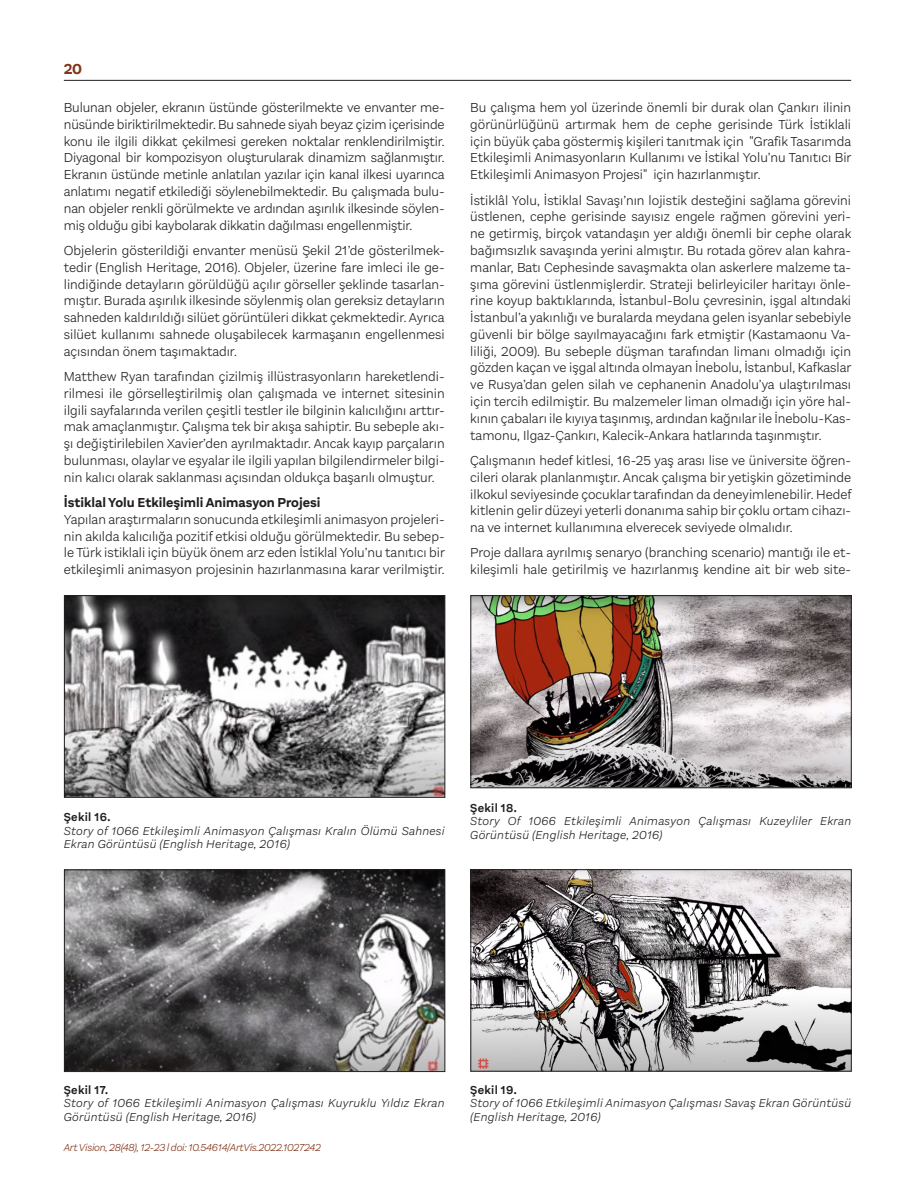
<style>
.page{position:relative;width:915px;height:1191px;background:#fff}
.page>*{position:absolute;margin:0;border:0;box-sizing:border-box;transform-origin:0 0}
.t1{font:700 15px "Aestetico";color:#823419}
.t2{font:300 13.5px/16.8px "Aestetico";color:#231f20;text-align:justify}
.t3{font:700 13.5px "Aestetico";color:#231f20}
.t4{font:italic 300 12px/13.5px "Aestetico";letter-spacing:.025em;color:#231f20}
.t5{font:600 12px "Aestetico";letter-spacing:.025em;color:#231f20}
.t6{font:italic 300 10.5px "Aestetico";letter-spacing:-.025em;color:#823419}
</style>
<div class="page">
<img style="left:66px;top:597px;width:377px;height:198px">
<div style="left:64px;top:595px;width:381px;height:202px;border:1px solid #231f20"></div>
<img style="left:472px;top:597px;width:377px;height:189px">
<div style="left:470px;top:595px;width:381px;height:193px;border:1px solid #231f20"></div>
<img style="left:66px;top:871px;width:377px;height:198px">
<div style="left:64px;top:869px;width:381px;height:202px;border:1px solid #231f20"></div>
<img style="left:472px;top:871px;width:377px;height:198px">
<div style="left:470px;top:869px;width:381px;height:202px;border:1px solid #231f20"></div>
<hr style="left:64px;top:80px;width:786px;height:1px;background:#231f20">
<p class="t1" style="left:64px;top:60px;width:20px">20</p>
<p class="t2" style="left:64px;top:99px;width:382px">Bulunan objeler, ekranın üstünde gösterilmekte ve envanter me&shy;nüsünde biriktirilmektedir. Bu sahnede siyah beyaz çizim içerisinde konu ile ilgili dikkat çekilmesi gereken noktalar renklendirilmiştir.<br>Diyagonal bir kompozisyon oluşturularak dinamizm sağlanmıştır.<br>Ekranın üstünde metinle anlatılan yazılar için kanal ilkesi uyarınca anlatımı negatif etkilediği söylenebilmektedir. Bu çalışmada bulu&shy;nan objeler renkli görülmekte ve ardından aşırılık ilkesinde söylen&shy;miş olduğu gibi kaybolarak dikkatin dağılması engellenmiştir.</p>
<p class="t2" style="left:64px;top:242px;width:382px">Objelerin gösterildiği envanter menüsü Şekil 21’de gösterilmek&shy;tedir (English Heritage, 2016). Objeler, üzerine fare imleci ile ge&shy;lindiğinde detayların görüldüğü açılır görseller şeklinde tasarlan&shy;mıştır. Burada aşırılık ilkesinde söylenmiş olan gereksiz detayların sahneden kaldırıldığı silüet görüntüleri dikkat çekmektedir. Ayrıca silüet kullanımı sahnede oluşabilecek karmaşanın engellenmesi açısından önem taşımaktadır.</p>
<p class="t2" style="left:64px;top:368px;width:382px">Matthew Ryan tarafından çizilmiş illüstrasyonların hareketlendi&shy;rilmesi ile görselleştirilmiş olan çalışmada ve internet sitesinin ilgili sayfalarında verilen çeşitli testler ile bilginin kalıcılığını arttır&shy;mak amaçlanmıştır. Çalışma tek bir akışa sahiptir. Bu sebeple akı&shy;şı değiştirilebilen Xavier’den ayrılmaktadır. Ancak kayıp parçaların bulunması, olaylar ve eşyalar ile ilgili yapılan bilgilendirmeler bilgi&shy;nin kalıcı olarak saklanması açısından oldukça başarılı olmuştur.</p>
<p class="t3" style="left:64px;top:494px;width:258px">İstiklal Yolu Etkileşimli Animasyon Projesi</p>
<p class="t2" style="left:64px;top:511px;width:382px">Yapılan araştırmaların sonucunda etkileşimli animasyon projeleri&shy;nin akılda kalıcılığa pozitif etkisi olduğu görülmektedir. Bu sebep&shy;le Türk istiklali için büyük önem arz eden İstiklal Yolu’nu tanıtıcı bir etkileşimli animasyon projesinin hazırlanmasına karar verilmiştir.</p>
<p class="t2" style="left:470px;top:99px;width:382px">Bu çalışma hem yol üzerinde önemli bir durak olan Çankırı ilinin görünürlüğünü artırmak hem de cephe gerisinde Türk İstiklali için büyük çaba göstermiş kişileri tanıtmak için "Grafik Tasarımda Etkileşimli Animasyonların Kullanımı ve İstikal Yolu’nu Tanıtıcı Bir Etkileşimli Animasyon Projesi" için hazırlanmıştır.</p>
<p class="t2" style="left:470px;top:191px;width:382px">İstiklâl Yolu, İstiklal Savaşı’nın lojistik desteğini sağlama görevini üstlenen, cephe gerisinde sayısız engele rağmen görevini yeri&shy;ne getirmiş, birçok vatandaşın yer aldığı önemli bir cephe olarak bağımsızlık savaşında yerini almıştır. Bu rotada görev alan kahra&shy;manlar, Batı Cephesinde savaşmakta olan askerlere malzeme ta&shy;şıma görevini üstlenmişlerdir. Strateji belirleyiciler haritayı önle&shy;rine koyup baktıklarında, İstanbul-Bolu çevresinin, işgal altındaki İstanbul’a yakınlığı ve buralarda meydana gelen isyanlar sebebiyle güvenli bir bölge sayılmayacağını fark etmiştir (Kastamaonu Va&shy;liliği, 2009). Bu sebeple düşman tarafından limanı olmadığı için gözden kaçan ve işgal altında olmayan İnebolu, İstanbul, Kafkaslar ve Rusya’dan gelen silah ve cephanenin Anadolu’ya ulaştırılması için tercih edilmiştir. Bu malzemeler liman olmadığı için yöre hal&shy;kının çabaları ile kıyıya taşınmış, ardından kağnılar ile İnebolu-Kas&shy;tamonu, Ilgaz-Çankırı, Kalecik-Ankara hatlarında taşınmıştır.</p>
<p class="t2" style="left:470px;top:452px;width:382px">Çalışmanın hedef kitlesi, 16-25 yaş arası lise ve üniversite öğren&shy;cileri olarak planlanmıştır. Ancak çalışma bir yetişkin gözetiminde ilkokul seviyesinde çocuklar tarafından da deneyimlenebilir. Hedef kitlenin gelir düzeyi yeterli donanıma sahip bir çoklu ortam cihazı&shy;na ve internet kullanımına elverecek seviyede olmalıdır.</p>
<p class="t2" style="left:470px;top:544px;width:382px">Proje dallara ayrılmış senaryo (branching scenario) mantığı ile et&shy;kileşimli hale getirilmiş ve hazırlanmış kendine ait bir web site-</p>
<p class="t5" style="left:64px;top:810px;width:48px">Şekil 16.</p>
<p class="t4" style="left:64px;top:823px;width:382px">Story of 1066 Etkileşimli Animasyon Çalışması Kralın Ölümü Sahnesi<br>Ekran Görüntüsü (English Heritage, 2016)</p>
<p class="t5" style="left:470px;top:800px;width:48px">Şekil 18.</p>
<p class="t4" style="left:470px;top:814px;width:382px">Story Of 1066 Etkileşimli Animasyon Çalışması Kuzeyliler Ekran<br>Görüntüsü (English Heritage, 2016)</p>
<p class="t5" style="left:64px;top:1082px;width:46px">Şekil 17.</p>
<p class="t4" style="left:64px;top:1096px;width:382px">Story of 1066 Etkileşimli Animasyon Çalışması Kuyruklu Yıldız Ekran<br>Görüntüsü (English Heritage, 2016)</p>
<p class="t6" style="left:64px;top:1141px;width:258px">Art Vision, 28(48), 12-23 l doi: 10.54614/ArtVis.2022.1027242</p>
<p class="t5" style="left:470px;top:1082px;width:48px">Şekil 19.</p>
<p class="t4" style="left:470px;top:1096px;width:382px">Story of 1066 Etkileşimli Animasyon Çalışması Savaş Ekran Görüntüsü (English Heritage, 2016)</p>
</div>
